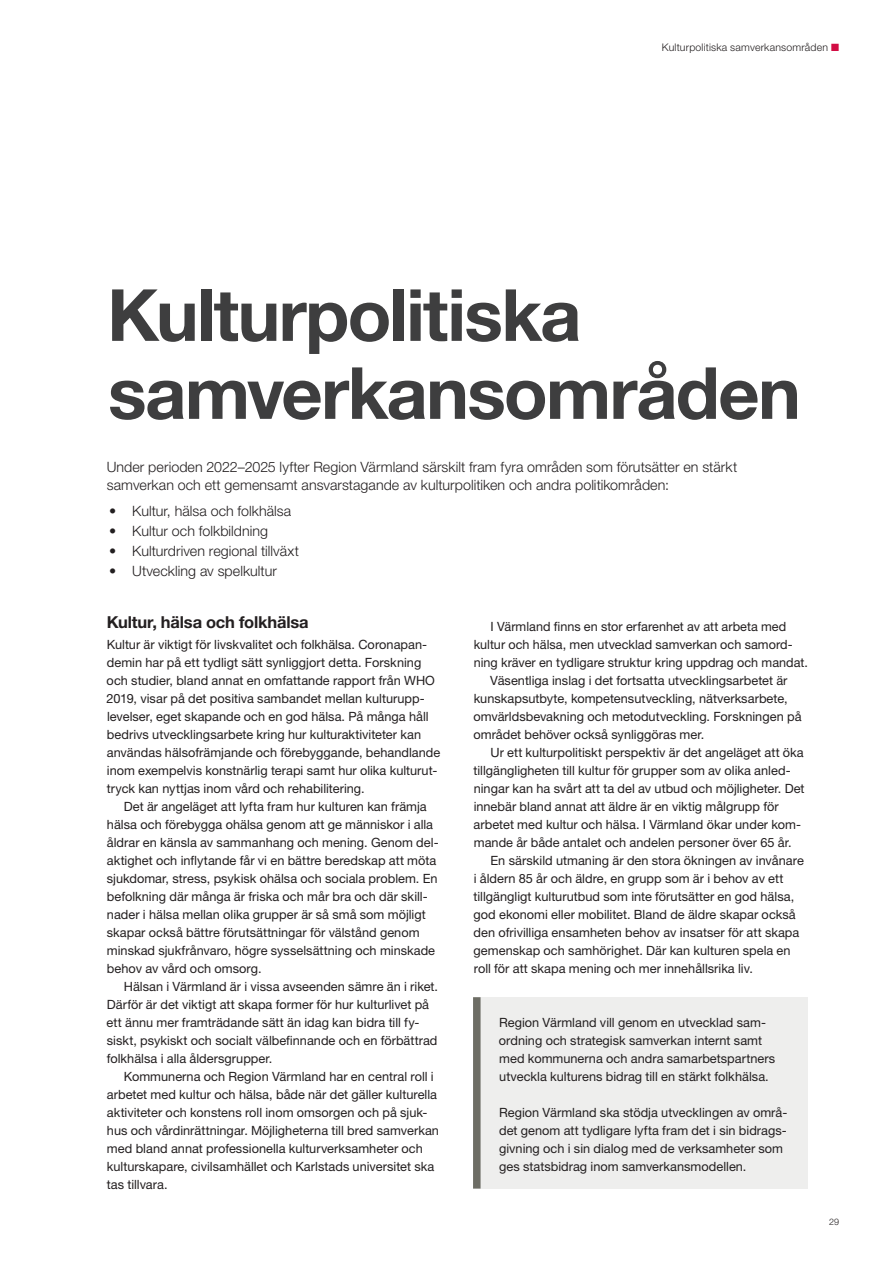
<style>
.page{position:relative;width:893px;height:1263px;background:#fff}
.page>*{position:absolute;margin:0;border:0;box-sizing:border-box;transform-origin:0 0}
.t1{font:700 72px/78px "Helvetica Neue LT Pro";letter-spacing:-.025em;color:#3e3e3f}
.t2{font:700 16.5px "Helvetica Neue LT Pro";letter-spacing:-.01em;color:#231f20}
.t3{font:300 14.25px/18px "Helvetica Neue LT Pro";letter-spacing:.005em;color:#231f20}
.t4{font:12.75px/18px "Helvetica Neue LT Pro";color:#231f20}
.t5{font:300 10.5px "Helvetica Neue LT Pro";letter-spacing:.02em;color:#231f20}
.t6{font:300 9px "Helvetica Neue LT Pro";color:#231f20}
.s1{color:#d20d44}
</style>
<div class="page">
<div style="left:473px;top:997px;width:335px;height:191px;background:#eeeeed"></div>
<div style="left:473px;top:997px;width:8px;height:191px;background:#6d6d65"></div>
<p class="t5" style="left:662px;top:40px;width:179px">Kulturpolitiska samverkansområden <span class="s1">■</span></p>
<h1 class="t1" style="left:107px;top:275px;width:695px">Kulturpolitiska samverkansområden</h1>
<p class="t3" style="left:107px;top:457px;width:632px">Under perioden 2022–2025 lyfter Region Värmland särskilt fram fyra områden som förutsätter en stärkt samverkan och ett gemensamt ansvarstagande av kulturpolitiken och andra politikområden:</p>
<p class="t3" style="left:109px;top:502px;width:184px">• Kultur, hälsa och folkhälsa</p>
<p class="t3" style="left:109px;top:522px;width:161px">• Kultur och folkbildning</p>
<p class="t3" style="left:109px;top:542px;width:192px">• Kulturdriven regional tillväxt</p>
<p class="t3" style="left:109px;top:562px;width:169px">• Utveckling av spelkultur</p>
<p class="t2" style="left:107px;top:611px;width:203px">Kultur, hälsa och folkhälsa</p>
<p class="t4" style="left:107px;top:635px;width:335px">Kultur är viktigt för livskvalitet och folkhälsa. Coronapan&shy;demin har på ett tydligt sätt synliggjort detta. Forskning och studier, bland annat en omfattande rapport från WHO 2019, visar på det positiva sambandet mellan kulturupp&shy;levelser, eget skapande och en god hälsa. På många håll bedrivs utvecklingsarbete kring hur kulturaktiviteter kan användas hälsofrämjande och förebyggande, behandlande inom exempelvis konstnärlig terapi samt hur olika kulturut&shy;tryck kan nyttjas inom vård och rehabilitering.</p>
<p class="t4" style="left:107px;top:797px;width:333px;text-indent:17px">Det är angeläget att lyfta fram hur kulturen kan främja hälsa och förebygga ohälsa genom att ge människor i alla åldrar en känsla av sammanhang och mening. Genom del&shy;aktighet och inflytande får vi en bättre beredskap att möta sjukdomar, stress, psykisk ohälsa och sociala problem. En befolkning där många är friska och mår bra och där skill&shy;nader i hälsa mellan olika grupper är så små som möjligt skapar också bättre förutsättningar för välstånd genom minskad sjukfrånvaro, högre sysselsättning och minskade behov av vård och omsorg.</p>
<p class="t4" style="left:107px;top:977px;width:333px;text-indent:17px">Hälsan i Värmland är i vissa avseenden sämre än i riket.<br>Därför är det viktigt att skapa former för hur kulturlivet på ett ännu mer framträdande sätt än idag kan bidra till fy&shy;siskt, psykiskt och socialt välbefinnande och en förbättrad folkhälsa i alla åldersgrupper.</p>
<p class="t4" style="left:107px;top:1067px;width:334px;text-indent:17px">Kommunerna och Region Värmland har en central roll i arbetet med kultur och hälsa, både när det gäller kulturella aktiviteter och konstens roll inom omsorgen och på sjuk&shy;hus och vårdinrättningar. Möjligheterna till bred samverkan med bland annat professionella kulturverksamheter och kulturskapare, civilsamhället och Karlstads universitet ska tas tillvara.</p>
<p class="t4" style="left:490px;top:617px;width:297px">I Värmland finns en stor erfarenhet av att arbeta med</p>
<p class="t4" style="left:474px;top:635px;width:320px">kultur och hälsa, men utvecklad samverkan och samord-</p>
<p class="t4" style="left:474px;top:653px;width:336px">ning kräver en tydligare struktur kring uppdrag och mandat.</p>
<p class="t4" style="left:490px;top:671px;width:299px">Väsentliga inslag i det fortsatta utvecklingsarbetet är</p>
<p class="t4" style="left:474px;top:689px;width:315px">kunskapsutbyte, kompetensutveckling, nätverksarbete,</p>
<p class="t4" style="left:473px;top:707px;width:330px">omvärldsbevakning och metodutveckling. Forskningen på</p>
<p class="t4" style="left:473px;top:725px;width:233px">området behöver också synliggöras mer.</p>
<p class="t4" style="left:490px;top:743px;width:315px">Ur ett kulturpolitiskt perspektiv är det angeläget att öka</p>
<p class="t4" style="left:474px;top:761px;width:319px">tillgängligheten till kultur för grupper som av olika anled-</p>
<p class="t4" style="left:474px;top:779px;width:332px">ningar kan ha svårt att ta del av utbud och möjligheter. Det</p>
<p class="t4" style="left:474px;top:797px;width:306px">innebär bland annat att äldre är en viktig målgrupp för</p>
<p class="t4" style="left:474px;top:815px;width:329px">arbetet med kultur och hälsa. I Värmland ökar under kom-</p>
<p class="t4" style="left:474px;top:833px;width:320px">mande år både antalet och andelen personer över 65 år.</p>
<p class="t4" style="left:491px;top:851px;width:315px">En särskild utmaning är den stora ökningen av invånare</p>
<p class="t4" style="left:474px;top:869px;width:311px">i åldern 85 år och äldre, en grupp som är i behov av ett</p>
<p class="t4" style="left:474px;top:887px;width:322px">tillgängligt kulturutbud som inte förutsätter en god hälsa,</p>
<p class="t4" style="left:474px;top:905px;width:324px">god ekonomi eller mobilitet. Bland de äldre skapar också</p>
<p class="t4" style="left:474px;top:923px;width:327px">den ofrivilliga ensamheten behov av insatser för att skapa</p>
<p class="t4" style="left:474px;top:941px;width:319px">gemenskap och samhörighet. Där kan kulturen spela en</p>
<p class="t4" style="left:474px;top:959px;width:281px">roll för att skapa mening och mer innehållsrika liv.</p>
<p class="t4" style="left:499px;top:1013px;width:278px">Region Värmland vill genom en utvecklad sam&shy;ordning och strategisk samverkan internt samt med kommunerna och andra samarbetspartners utveckla kulturens bidrag till en stärkt folkhälsa.</p>
<p class="t4" style="left:499px;top:1103px;width:290px">Region Värmland ska stödja utvecklingen av områ&shy;det genom att tydligare lyfta fram det i sin bidrags&shy;givning och i sin dialog med de verksamheter som ges statsbidrag inom samverkansmodellen.</p>
<p class="t6" style="left:829px;top:1216px;width:12px">29</p>
</div>
